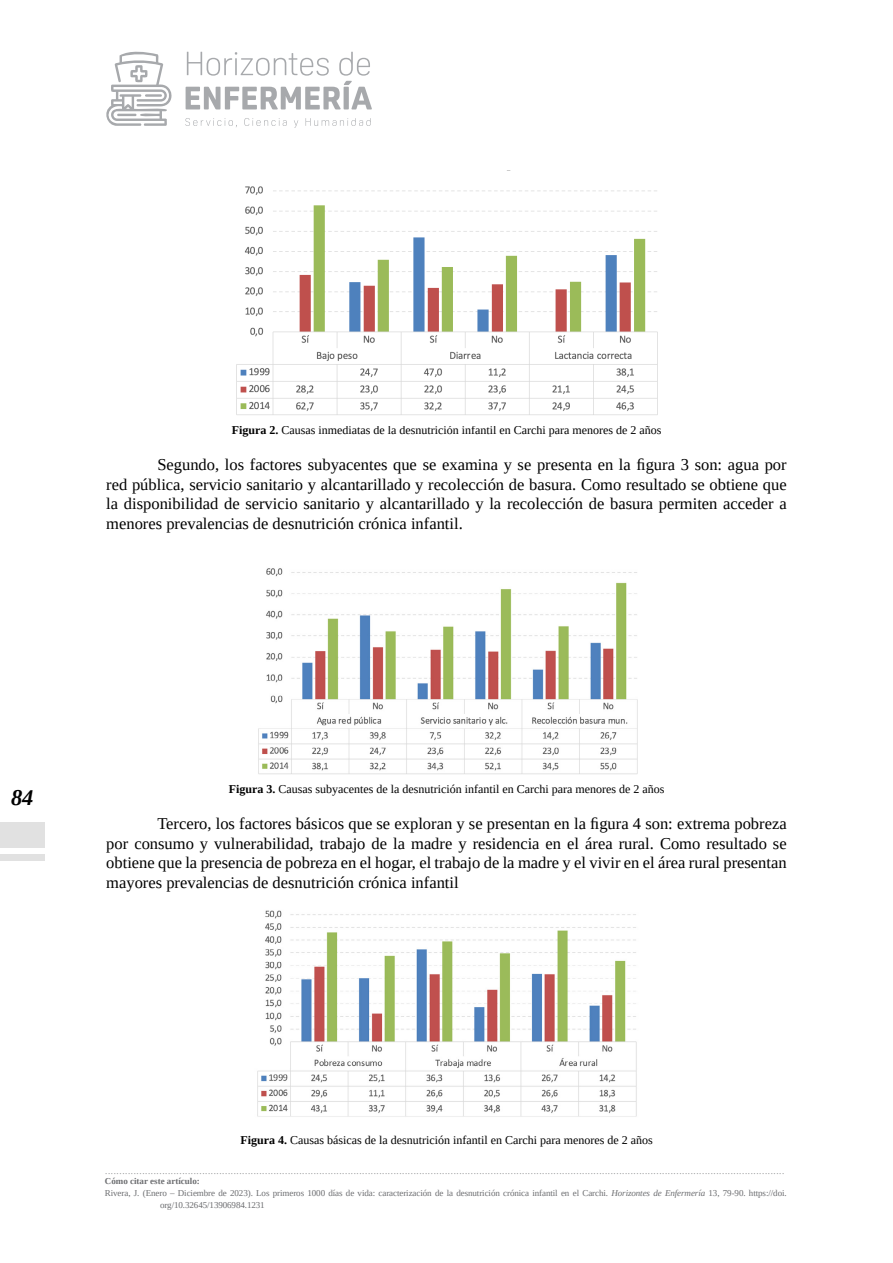
<style>
.page{position:relative;width:893px;height:1263px;background:#fff}
.page>*{position:absolute;margin:0;border:0;box-sizing:border-box;transform-origin:0 0}
.t1{font:italic 700 22.5px "Tinos";color:#000}
.t2{font:16.5px/19.5px "Tinos";color:#000;text-align:justify}
.t3{font:300 12px "Open Sans";color:#8a8c8e}
.t4{font:12px "Tinos";color:#000}
.t5{font:9px "Tinos";letter-spacing:-.01em;color:#6d6e71}
.t6{font:700 9px "Tinos";color:#6d6e71}
.s1{font-weight:700}
.s2{font-style:italic}
</style>
<div class="page">
<div style="left:0;top:822px;width:45px;height:25px;background:#e1e1e1"></div>
<div style="left:0;top:855px;width:45px;height:6px;background:#e1e1e1"></div>
<svg style="left:186px;top:52px;width:186px;height:57px"></svg>
<svg style="left:106px;top:51px;width:66px;height:75px"></svg>
<svg style="left:185px;top:118px;width:52px;height:9px"></svg>
<svg style="left:244px;top:118px;width:43px;height:8px"></svg>
<svg style="left:294px;top:120px;width:4px;height:8px"></svg>
<svg style="left:306px;top:118px;width:65px;height:8px"></svg>
<img style="left:236px;top:170px;width:422px;height:245px">
<img style="left:258px;top:568px;width:380px;height:206px">
<img style="left:257px;top:910px;width:380px;height:207px">
<p class="t4" style="left:232px;top:422px;width:431px"><span class="s1">Figura 2.</span> Causas inmediatas de la desnutrición infantil en Carchi para menores de 2 años</p>
<p class="t2" style="left:106px;top:455px;width:682px;text-indent:51px">Segundo, los factores subyacentes que se examina y se presenta en la figura 3 son: agua por red pública, servicio sanitario y alcantarillado y recolección de basura. Como resultado se obtiene que la disponibilidad de servicio sanitario y alcantarillado y la recolección de basura permiten acceder a menores prevalencias de desnutrición crónica infantil.</p>
<h1 class="t1" style="left:11px;top:783px;width:24px">84</h1>
<p class="t4" style="left:229px;top:781px;width:437px"><span class="s1">Figura 3.</span> Causas subyacentes de la desnutrición infantil en Carchi para menores de 2 años</p>
<p class="t2" style="left:106px;top:814px;width:682px;text-indent:51px">Tercero, los factores básicos que se exploran y se presentan en la figura 4 son: extrema pobreza por consumo y vulnerabilidad, trabajo de la madre y residencia en el área rural. Como resultado se obtiene que la presencia de pobreza en el hogar, el trabajo de la madre y el vivir en el área rural presentan mayores prevalencias de desnutrición crónica infantil</p>
<p class="t4" style="left:240px;top:1132px;width:414px"><span class="s1">Figura 4.</span> Causas básicas de la desnutrición infantil en Carchi para menores de 2 años</p>
<p class="t3" style="left:105px;top:1161px;width:681px">..............................................................................................................................................................................................................................................</p>
<p class="t6" style="left:105px;top:1175px;width:97px">Cómo citar este artículo:</p>
<p class="t5" style="left:105px;top:1187px;width:683px">Rivera, J. (Enero – Diciembre de 2023). Los primeros 1000 días de vida: caracterización de la desnutrición crónica infantil en el Carchi. <span class="s2">Horizontes de Enfermería</span> 13, 79-90. https://doi.</p>
<p class="t5" style="left:160px;top:1199px;width:106px">org/10.32645/13906984.1231</p>
</div>
